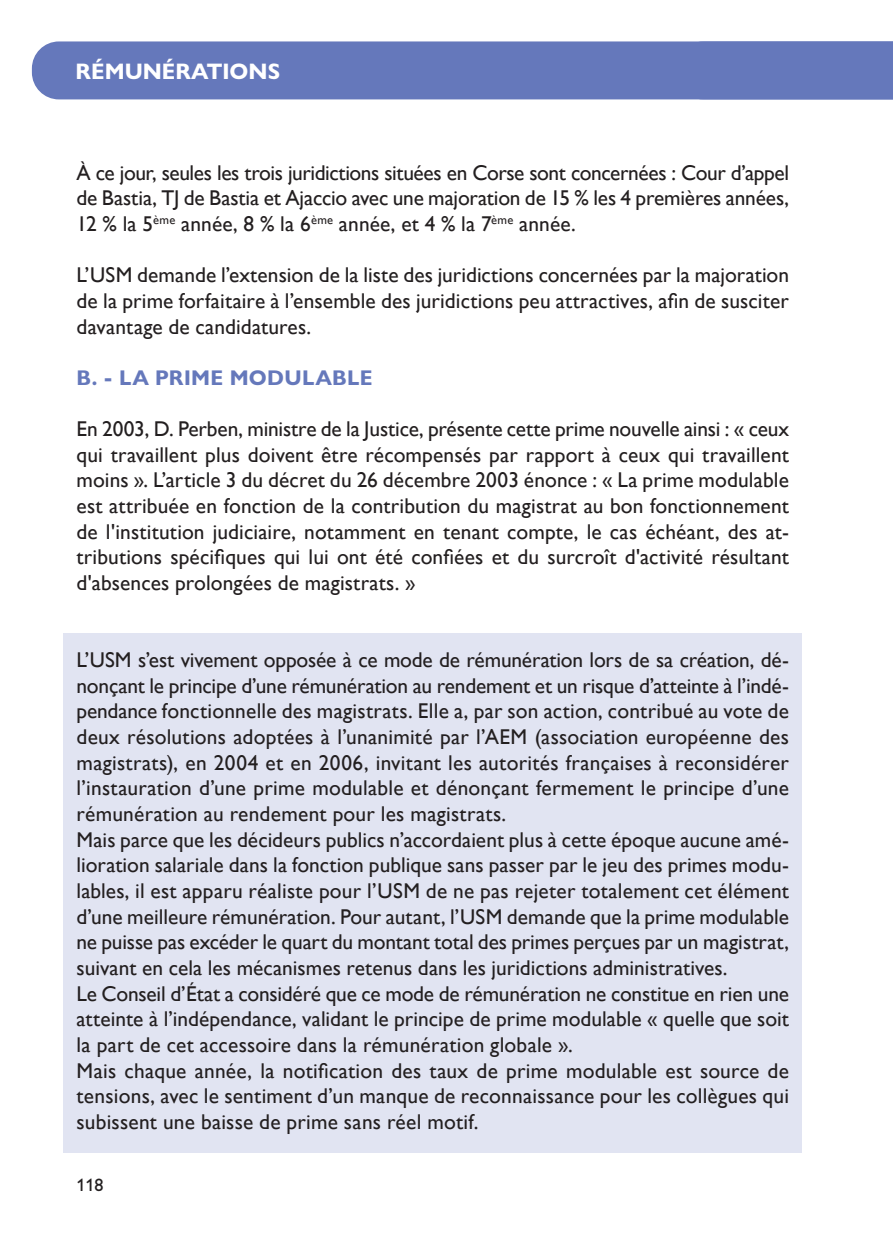
<style>
.page{position:relative;width:893px;height:1244px;background:#fff}
.page>*{position:absolute;margin:0;border:0;box-sizing:border-box;transform-origin:0 0}
.t1{font:700 22.5px "Gill Sans Nova";color:#fff}
.t2{font:21.38px/25.7px "Gill Sans";letter-spacing:.005em;color:#231f20}
.t3{font:21.38px/25.7px "Gill Sans";letter-spacing:.005em;color:#231f20;text-align:justify}
.t4{font:700 21.38px "Gill Sans Nova";letter-spacing:.015em;color:#6578bb}
.t5{font:500 18px "Gill Sans Nova";color:#231f20}
</style>
<div class="page">
<div style="left:32px;top:41px;width:861px;height:58px;background:#6578bb"></div>
<div style="left:64px;top:633px;width:738px;height:212px;background:#e1e4f2"></div>
<div style="left:64px;top:813px;width:738px;height:186px;background:#e1e4f2"></div>
<div style="left:64px;top:966px;width:738px;height:110px;background:#e1e4f2"></div>
<div style="left:64px;top:1043px;width:738px;height:110px;background:#e1e4f2"></div>
<p class="t1" style="left:76px;top:57px;width:206px">RÉMUNÉRATIONS</p>
<p class="t3" style="left:77px;top:160px;width:714px">À ce jour, seules les trois juridictions situées en Corse sont concernées : Cour d’appel de Bastia, TJ de Bastia et Ajaccio avec une majoration de 15 % les 4 premières années, 12 % la 5<sup>ème</sup> année, 8 % la 6<sup>ème</sup> année, et 4 % la 7<sup>ème</sup> année.</p>
<p class="t3" style="left:77px;top:263px;width:714px">L’USM demande l’extension de la liste des juridictions concernées par la majoration de la prime forfaitaire à l’ensemble des juridictions peu attractives, afin de susciter davantage de candidatures.</p>
<p class="t4" style="left:77px;top:364px;width:297px">B. - LA PRIME MODULABLE</p>
<p class="t3" style="left:77px;top:416px;width:714px">En 2003, D. Perben, ministre de la Justice, présente cette prime nouvelle ainsi : « ceux qui travaillent plus doivent être récompensés par rapport à ceux qui travaillent moins ». L’article 3 du décret du 26 décembre 2003 énonce : « La prime modulable est attribuée en fonction de la contribution du magistrat au bon fonctionnement de l'institution judiciaire, notamment en tenant compte, le cas échéant, des at&shy;tributions spécifiques qui lui ont été confiées et du surcroît d'activité résultant d'absences prolongées de magistrats. »</p>
<p class="t2" style="left:77px;top:647px;width:714px">L’USM s’est vivement opposée à ce mode de rémunération lors de sa création, dé&shy;nonçant le principe d’une rémunération au rendement et un risque d’atteinte à l’indé&shy;pendance fonctionnelle des magistrats. Elle a, par son action, contribué au vote de deux résolutions adoptées à l’unanimité par l’AEM (association européenne des magistrats), en 2004 et en 2006, invitant les autorités françaises à reconsidérer l’instauration d’une prime modulable et dénonçant fermement le principe d’une rémunération au rendement pour les magistrats.<br>Mais parce que les décideurs publics n’accordaient plus à cette époque aucune amé&shy;lioration salariale dans la fonction publique sans passer par le jeu des primes modu&shy;lables, il est apparu réaliste pour l’USM de ne pas rejeter totalement cet élément d’une meilleure rémunération. Pour autant, l’USM demande que la prime modulable ne puisse pas excéder le quart du montant total des primes perçues par un magistrat, suivant en cela les mécanismes retenus dans les juridictions administratives.<br>Le Conseil d’État a considéré que ce mode de rémunération ne constitue en rien une atteinte à l’indépendance, validant le principe de prime modulable « quelle que soit la part de cet accessoire dans la rémunération globale ».<br>Mais chaque année, la notification des taux de prime modulable est source de tensions, avec le sentiment d’un manque de reconnaissance pour les collègues qui subissent une baisse de prime sans réel motif.</p>
<p class="t5" style="left:77px;top:1174px;width:28px">118</p>
</div>
